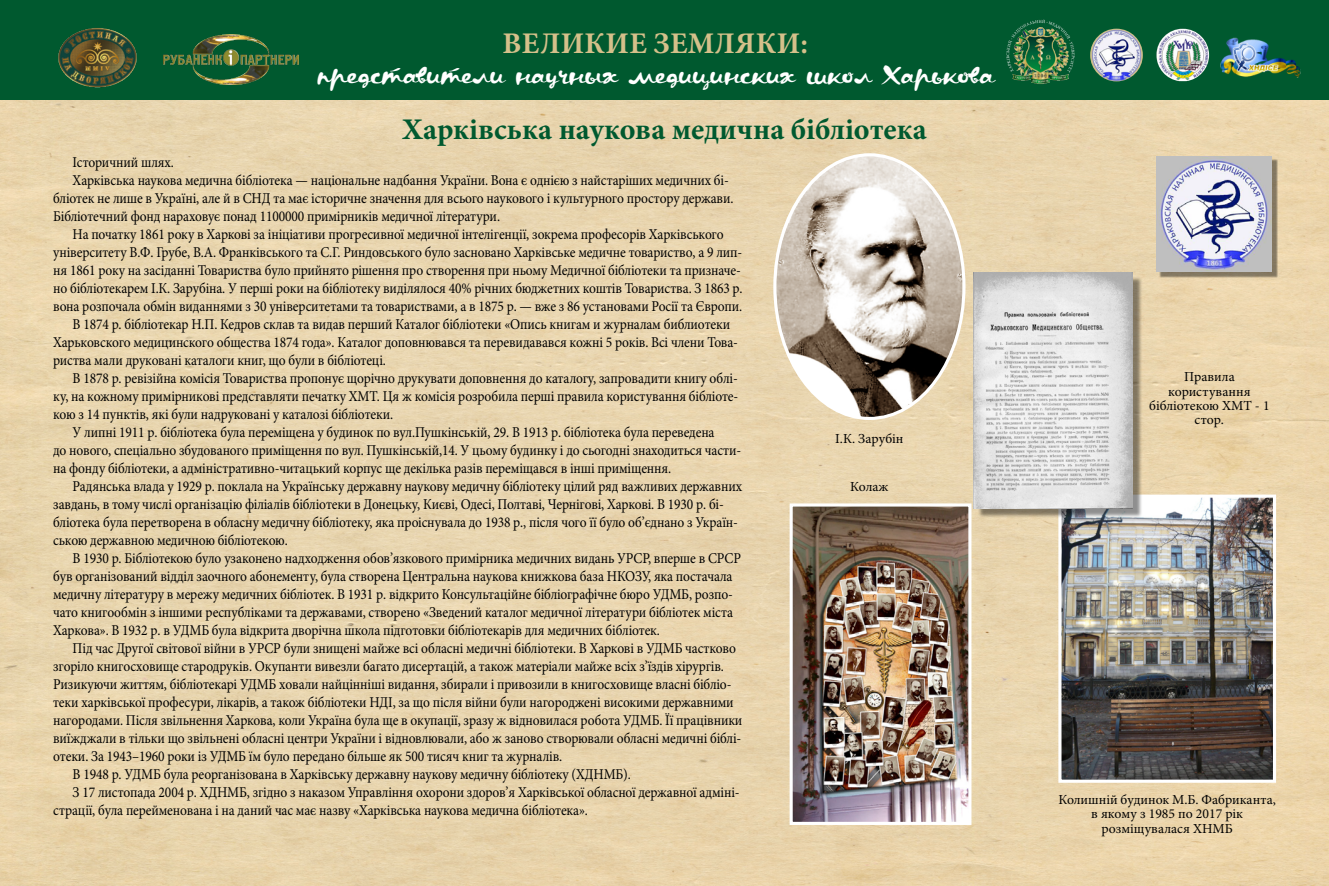
<style>
.page{position:relative;width:1329px;height:886px;background:#fff}
.page>*{position:absolute;margin:0;border:0;box-sizing:border-box;transform-origin:0 0}
.t1{font:700 30px "Minion Pro";color:#00592f}
.t2{font:700 30px "Minion Pro";letter-spacing:.01em;color:#d5c08a}
.t3{font:22.5px "Kapelka";color:#fff}
.t4{font:15px "Minion Pro";letter-spacing:-.01em;color:#000;scale:.9 1}
.t5{font:13.75px/14.4px "Minion Pro";color:#000;text-align:center}
</style>
<div class="page">
<img style="left:0;top:99px;width:1329px;height:787px">
<div style="left:0;top:0;width:1329px;height:99px;background:#00592f"></div>
<img style="left:58px;top:28px;width:79px;height:60px">
<img style="left:163px;top:35px;width:136px;height:49px">
<img style="left:1220px;top:38px;width:81px;height:39px">
<img style="left:1006px;top:19px;width:69px;height:65px">
<img style="left:1090px;top:29px;width:53px;height:52px;border-radius:26px">
<img style="left:1156px;top:29px;width:53px;height:52px">
<img style="left:1062px;top:498px;width:210px;height:281px">
<div style="left:1058px;top:494px;width:218px;height:289px;border:3px solid #fff"></div>
<img style="left:793px;top:507px;width:174px;height:314px">
<div style="left:789px;top:503px;width:182px;height:322px;border:3px solid #fff"></div>
<div style="left:1159px;top:159px;width:119px;height:118px;background:#000;opacity:.44"></div>
<img style="left:1156px;top:156px;width:116px;height:116px">
<div style="left:977px;top:276px;width:165px;height:243px;background:#000;opacity:.44"></div>
<img style="left:974px;top:272px;width:158px;height:236px">
<img style="left:776px;top:156px;width:187px;height:261px">
<h1 class="t2" style="left:502px;top:22px;width:307px">ВЕЛИКИЕ ЗЕМЛЯКИ:</h1>
<h2 class="t3" style="left:317px;top:58px;width:678px">представители научных медицинских школ Харькова</h2>
<h1 class="t1" style="left:402px;top:108px;width:526px">Харківська наукова медична бібліотека</h1>
<p class="t4" style="left:73px;top:152px;width:114px">Історичний шлях.</p>
<p class="t4" style="left:73px;top:170px;width:730px">Харківська наукова медична бібліотека — національне надбання України. Вона є однією з найстаріших медичних бі-</p>
<p class="t4" style="left:53px;top:188px;width:757px">бліотек не лише в Україні, але й в СНД та має історичне значення для всього наукового і культурного простору держави.</p>
<p class="t4" style="left:53px;top:206px;width:498px">Бібліотечний фонд нараховує понад 1100000 примірників медичної літератури.</p>
<p class="t4" style="left:73px;top:224px;width:725px">На початку 1861 року в Харкові за ініціативи прогресивної медичної інтелігенції, зокрема професорів Харківського</p>
<p class="t4" style="left:53px;top:242px;width:767px">університету В.Ф. Грубе, В.А. Франківського та С.Г. Риндовського було засновано Харківське медичне товариство, а 9 лип-</p>
<p class="t4" style="left:53px;top:260px;width:766px">ня 1861 року на засіданні Товариства було прийнято рішення про створення при ньому Медичної бібліотеки та призначе-</p>
<p class="t4" style="left:53px;top:278px;width:767px">но бібліотекарем І.К. Зарубіна. У перші роки на бібліотеку виділялося 40% річних бюджетних коштів Товариства. З 1863 р.</p>
<p class="t4" style="left:53px;top:296px;width:767px">вона розпочала обмін виданнями з 30 університетами та товариствами, а в 1875 р. — вже з 86 установами Росії та Європи.</p>
<p class="t4" style="left:73px;top:314px;width:732px">В 1874 р. бібліотекар Н.П. Кедров склав та видав перший Каталог бібліотеки «Опись книгам и журналам библиотеки</p>
<p class="t4" style="left:53px;top:332px;width:762px">Харьковского медицинского общества 1874 года». Каталог доповнювався та перевидавався кожні 5 років. Всі члени Това-</p>
<p class="t4" style="left:53px;top:350px;width:371px">риства мали друковані каталоги книг, що були в бібліотеці.</p>
<p class="t4" style="left:73px;top:368px;width:740px">В 1878 р. ревізійна комісія Товариства пропонує щорічно друкувати доповнення до каталогу, запровадити книгу облі-</p>
<p class="t4" style="left:53px;top:386px;width:763px">ку, на кожному примірникові представляти печатку ХМТ. Ця ж комісія розробила перші правила користування бібліоте-</p>
<p class="t4" style="left:53px;top:404px;width:379px">кою з 14 пунктів, які були надруковані у каталозі бібліотеки.</p>
<p class="t4" style="left:73px;top:422px;width:715px">У липні 1911 р. бібліотека була переміщена у будинок по вул.Пушкінській, 29. В 1913 р. бібліотека була переведена</p>
<p class="t4" style="left:53px;top:440px;width:766px">до нового, спеціально збудованого приміщення по вул. Пушкінській,14. У цьому будинку і до сьогодні знаходиться части-</p>
<p class="t4" style="left:53px;top:458px;width:688px">на фонду бібліотеки, а адміністративно-читацький корпус ще декілька разів переміщався в інші приміщення.</p>
<p class="t4" style="left:73px;top:476px;width:745px">Радянська влада у 1929 р. поклала на Українську державну наукову медичну бібліотеку цілий ряд важливих державних</p>
<p class="t4" style="left:53px;top:494px;width:747px">завдань, в тому числі організацію філіалів бібліотеки в Донецьку, Києві, Одесі, Полтаві, Чернігові, Харкові. В 1930 р. бі-</p>
<p class="t4" style="left:53px;top:512px;width:762px">бліотека була перетворена в обласну медичну бібліотеку, яка проіснувала до 1938 р., після чого її було об’єднано з Україн-</p>
<p class="t4" style="left:53px;top:530px;width:262px">ською державною медичною бібліотекою.</p>
<p class="t4" style="left:73px;top:548px;width:744px">В 1930 р. Бібліотекою було узаконено надходження обов’язкового примірника медичних видань УРСР, вперше в СРСР</p>
<p class="t4" style="left:53px;top:566px;width:756px">був організований відділ заочного абонементу, була створена Центральна наукова книжкова база НКОЗУ, яка постачала</p>
<p class="t4" style="left:53px;top:584px;width:757px">медичну літературу в мережу медичних бібліотек. В 1931 р. відкрито Консультаційне бібліографічне бюро УДМБ, розпо-</p>
<p class="t4" style="left:53px;top:602px;width:757px">чато книгообмін з іншими республіками та державами, створено «Зведений каталог медичної літератури бібліотек міста</p>
<p class="t4" style="left:53px;top:620px;width:676px">Харкова». В 1932 р. в УДМБ була відкрита дворічна школа підготовки бібліотекарів для медичних бібліотек.</p>
<p class="t4" style="left:73px;top:638px;width:738px">Під час Другої світової війни в УРСР були знищені майже всі обласні медичні бібліотеки. В Харкові в УДМБ частково</p>
<p class="t4" style="left:53px;top:656px;width:747px">згоріло книгосховище стародруків. Окупанти вивезли багато дисертацій, а також матеріали майже всіх з’їздів хірургів.</p>
<p class="t4" style="left:53px;top:674px;width:755px">Ризикуючи життям, бібліотекарі УДМБ ховали найцінніші видання, збирали і привозили в книгосховище власні бібліо-</p>
<p class="t4" style="left:53px;top:692px;width:758px">теки харківської професури, лікарів, а також бібліотеки НДІ, за що після війни були нагороджені високими державними</p>
<p class="t4" style="left:53px;top:710px;width:767px">нагородами. Після звільнення Харкова, коли Україна була ще в окупації, зразу ж відновилася робота УДМБ. Її працівники</p>
<p class="t4" style="left:53px;top:728px;width:766px">виїжджали в тільки що звільнені обласні центри України і відновлювали, або ж заново створювали обласні медичні біблі-</p>
<p class="t4" style="left:53px;top:746px;width:567px">отеки. За 1943–1960 роки із УДМБ їм було передано більше як 500 тисяч книг та журналів.</p>
<p class="t4" style="left:73px;top:764px;width:622px">В 1948 р. УДМБ була реорганізована в Харківську державну наукову медичну бібліотеку (ХДНМБ).</p>
<p class="t4" style="left:73px;top:782px;width:742px">З 17 листопада 2004 р. ХДНМБ, згідно з наказом Управління охорони здоров’я Харківської обласної державної адміні-</p>
<p class="t4" style="left:53px;top:800px;width:596px">страції, була перейменована і на даний час має назву «Харківська наукова медична бібліотека».</p>
<p class="t5" style="left:835px;top:431px;width:70px">І.К. Зарубін</p>
<p class="t5" style="left:850px;top:480px;width:40px">Колаж</p>
<p class="t5" style="left:1149px;top:370px;width:122px">Правила користування бібліотекою ХМТ - 1 стор.</p>
<p class="t5" style="left:1058px;top:792px;width:219px">Колишній будинок М.Б. Фабриканта, в якому з 1985 по 2017 рік розміщувалася ХНМБ</p>
</div>
